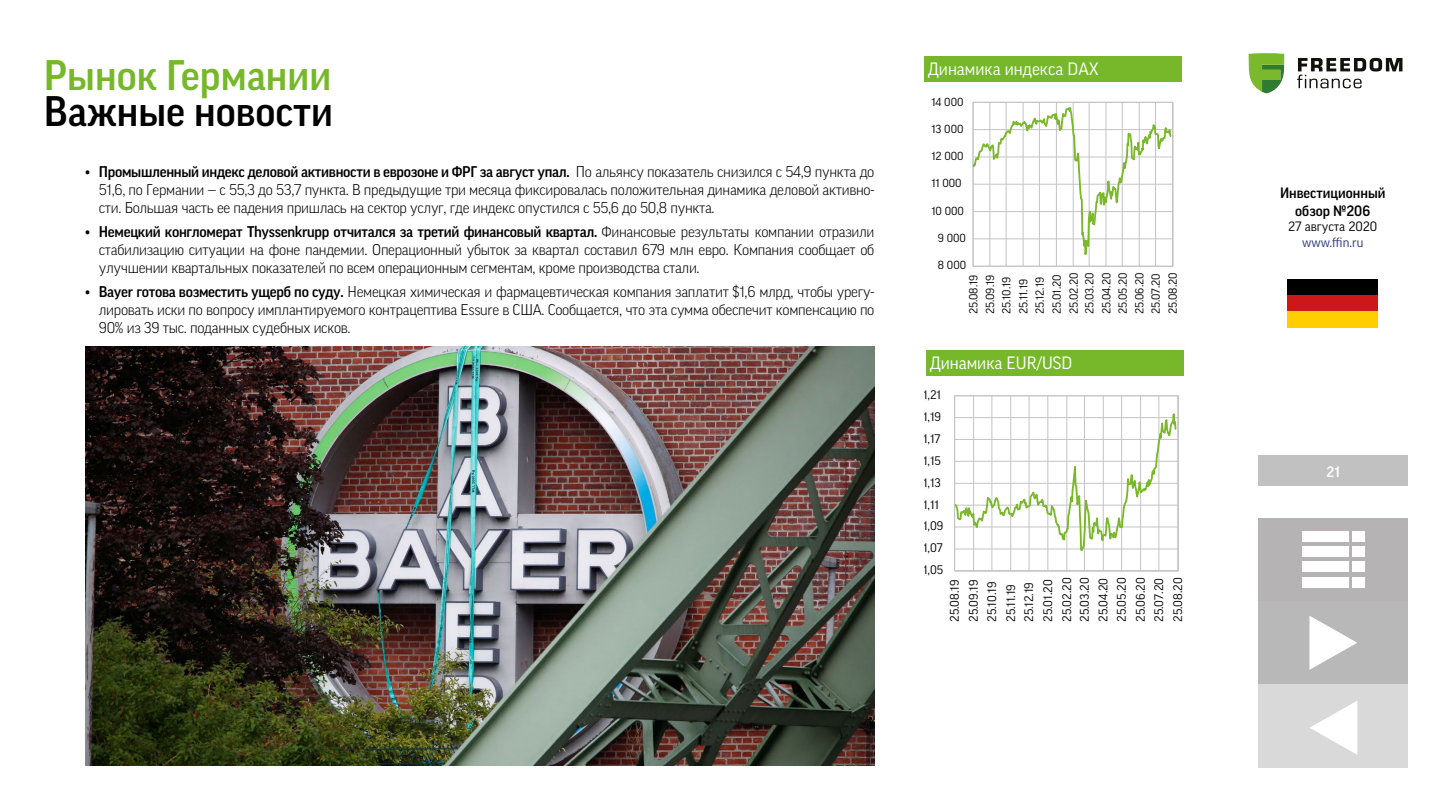
<style>
.page{position:relative;width:1440px;height:810px;background:#fff}
.page>*{position:absolute;margin:0;border:0;box-sizing:border-box;transform-origin:0 0}
.t1{font:500 41.25px/36px "Good Pro";color:#76b82a}
.t2{font:17.25px "Good Pro";color:#fff}
.t3{font:300 15px/18px "Good Pro";letter-spacing:-.02em;color:#000;text-align:justify}
.t4{font:500 14.48px/17.4px "Good Pro";color:#000;text-align:center}
.t5{font:500 14.48px "Good Pro";color:#fff}
.t6{font:13.05px "Good Pro";color:#000}
.t7{font:13.05px "Good Pro";color:#283583}
.t8{font:12px/18.7px "Good Pro";letter-spacing:-.005em;color:#000}
.t9{font:11.32px/16.7px "Good Pro";letter-spacing:-.005em;color:#000}
.s1{color:#000}
.s2{font-weight:500}
</style>
<div class="page">
<div style="left:1258px;top:456px;width:150px;height:30px;background:#c1c1c1"></div>
<svg style="left:1249px;top:53px;width:35px;height:40px"></svg>
<svg style="left:1297px;top:58px;width:105px;height:30px"></svg>
<div style="left:1259px;top:518px;width:149px;height:83px;background:#b5b3b3"></div>
<div style="left:1302px;top:531px;width:46px;height:11px;background:#fff"></div>
<div style="left:1352px;top:531px;width:13px;height:11px;background:#fff"></div>
<div style="left:1302px;top:547px;width:46px;height:10px;background:#fff"></div>
<div style="left:1352px;top:547px;width:13px;height:10px;background:#fff"></div>
<div style="left:1302px;top:562px;width:46px;height:10px;background:#fff"></div>
<div style="left:1352px;top:562px;width:13px;height:10px;background:#fff"></div>
<div style="left:1302px;top:577px;width:46px;height:11px;background:#fff"></div>
<div style="left:1352px;top:577px;width:13px;height:11px;background:#fff"></div>
<hr style="left:1158px;top:396px;width:1px;height:175px;background:#c4c4c4">
<hr style="left:1140px;top:396px;width:1px;height:175px;background:#c4c4c4">
<hr style="left:1121px;top:396px;width:1px;height:175px;background:#c4c4c4">
<hr style="left:1103px;top:396px;width:1px;height:175px;background:#c4c4c4">
<hr style="left:1084px;top:396px;width:1px;height:175px;background:#c4c4c4">
<hr style="left:1066px;top:396px;width:1px;height:175px;background:#c4c4c4">
<hr style="left:1047px;top:396px;width:1px;height:175px;background:#c4c4c4">
<hr style="left:1029px;top:396px;width:1px;height:175px;background:#c4c4c4">
<hr style="left:1010px;top:396px;width:1px;height:175px;background:#c4c4c4">
<hr style="left:991px;top:396px;width:1px;height:175px;background:#c4c4c4">
<hr style="left:973px;top:396px;width:1px;height:175px;background:#c4c4c4">
<div style="left:954px;top:395px;width:225px;height:176px;border:1px solid #c4c4c4"></div>
<hr style="left:955px;top:570px;width:223px;height:1px;background:#c4c4c4">
<svg style="left:955px;top:396px;width:223px;height:158px"></svg>
<div style="left:925px;top:56px;width:257px;height:26px;background:#76b82a"></div>
<div style="left:926px;top:351px;width:258px;height:25px;background:#76b82a"></div>
<svg style="left:1259px;top:602px;width:148px;height:83px;background:#bfbfbf"></svg>
<svg style="left:1259px;top:685px;width:149px;height:82px;background:#ddd"></svg>
<img style="left:85px;top:347px;width:789px;height:418px">
<svg style="left:973px;top:102px;width:200px;height:165px"></svg>
<div style="left:1287px;top:279px;width:91px;height:16px;background:#000"></div>
<div style="left:1287px;top:295px;width:91px;height:16px;background:#cd1719"></div>
<div style="left:1287px;top:311px;width:91px;height:16px;background:#ffce00"></div>
<p class="t1" style="left:44px;top:57px;width:291px">Рынок Германии<br><span class="s1">Важные новости</span></p>
<p class="t3" style="left:99px;top:163px;width:777px;text-indent:-14px"><span class="s2">• Промышленный индекс деловой активности в еврозоне и ФРГ за август упал.</span> По альянсу показатель снизился с 54,9 пункта до 51,6, по Германии — с 55,3 до 53,7 пункта. В предыдущие три месяца фиксировалась положительная динамика деловой активно&shy;сти. Большая часть ее падения пришлась на сектор услуг, где индекс опустился с 55,6 до 50,8 пункта.</p>
<p class="t3" style="left:99px;top:223px;width:777px;text-indent:-14px"><span class="s2">• Немецкий конгломерат Thyssenkrupp отчитался за третий финансовый квартал.</span> Финансовые результаты компании отразили стабилизацию ситуации на фоне пандемии. Операционный убыток за квартал составил 679 млн евро. Компания сообщает об улучшении квартальных показателей по всем операционным сегментам, кроме производства стали.</p>
<p class="t3" style="left:99px;top:283px;width:777px;text-indent:-14px"><span class="s2">• Bayer готова возместить ущерб по суду.</span> Немецкая химическая и фармацевтическая компания заплатит $1,6 млрд, чтобы урегу&shy;лировать иски по вопросу имплантируемого контрацептива Essure в США. Сообщается, что эта сумма обеспечит компенсацию по 90% из 39 тыс. поданных судебных исков.</p>
<p class="t2" style="left:928px;top:59px;width:172px">Динамика индекса DAX</p>
<p class="t9" style="left:931px;top:93px;width:33px">14 000</p>
<p class="t9" style="left:931px;top:120px;width:34px">13 000</p>
<p class="t9" style="left:931px;top:148px;width:34px">12 000</p>
<p class="t9" style="left:931px;top:175px;width:32px">11 000</p>
<p class="t9" style="left:931px;top:202px;width:34px">10 000</p>
<p class="t9" style="left:938px;top:230px;width:30px">9 000</p>
<p class="t9" style="left:938px;top:257px;width:30px">8 000</p>
<p class="t9" style="left:965px;top:314px;width:43px;rotate:-90deg">25.08.19<br>25.09.19<br>25.10.19<br>25.11.19<br>25.12.19<br>25.01.20<br>25.02.20</p>
<p class="t9" style="left:1081px;top:314px;width:44px;text-align:justify;rotate:-90deg">25.03.20<br>25.04.20<br>25.05.20<br>25.06.20<br>25.07.20<br>25.08.20</p>
<p class="t2" style="left:930px;top:353px;width:144px">Динамика EUR/USD</p>
<p class="t8" style="left:923px;top:385px;width:19px">1,21</p>
<p class="t8" style="left:923px;top:407px;width:19px">1,19</p>
<p class="t8" style="left:923px;top:429px;width:19px">1,17</p>
<p class="t8" style="left:923px;top:451px;width:19px">1,15</p>
<p class="t8" style="left:923px;top:473px;width:19px">1,13</p>
<p class="t8" style="left:923px;top:495px;width:17px">1,11</p>
<p class="t8" style="left:923px;top:517px;width:22px">1,09</p>
<p class="t8" style="left:923px;top:539px;width:21px">1,07</p>
<p class="t8" style="left:923px;top:561px;width:21px">1,05</p>
<p class="t8" style="left:945px;top:622px;width:46px;rotate:-90deg">25.08.19<br>25.09.19<br>25.10.19<br>25.11.19<br>25.12.19<br>25.01.20<br>25.02.20</p>
<p class="t8" style="left:1075px;top:622px;width:46px;text-align:justify;rotate:-90deg">25.03.20<br>25.04.20<br>25.05.20<br>25.06.20<br>25.07.20<br>25.08.20</p>
<p class="t4" style="left:1280px;top:185px;width:107px">Инвестиционный обзор №206</p>
<p class="t6" style="left:1288px;top:219px;width:91px">27 августа 2020</p>
<p class="t7" style="left:1302px;top:235px;width:63px">www.ffin.ru</p>
<p class="t5" style="left:1327px;top:463px;width:15px">21</p>
</div>
